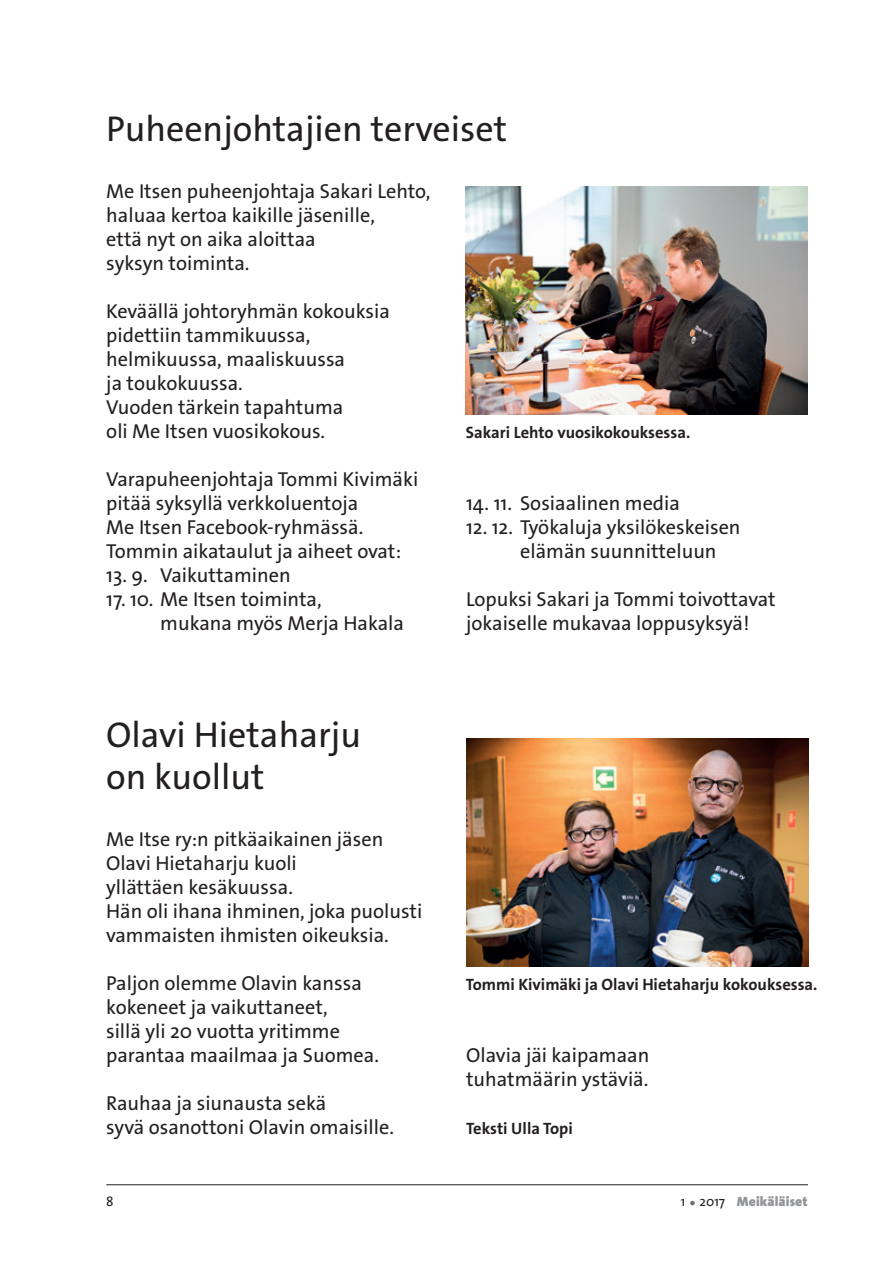
<style>
.page{position:relative;width:893px;height:1263px;background:#fff}
.page>*{position:absolute;margin:0;border:0;box-sizing:border-box;transform-origin:0 0}
.The_Sans_28_otsikko{font:36px "The Sans Os F";color:#231f20}
.t1{font:36px "The Sans Os F";color:#6c6d70}
.The_Sans_13_16{font:20.25px/24px "The Sans Os F";color:#231f20}
.kuvateksti{font:700 16.5px "The Sans Os F";color:#231f20}
.t2{font:900 13.5px "The Sans Os F";letter-spacing:.01em;color:#939598}
.t3{font:13.5px "The Sans Os F";color:#231f20}
.s1{font-weight:400;color:#231f20}
</style>
<div class="page">
<hr style="left:106px;top:1184px;width:702px;height:1px;background:#231f20">
<img style="left:466px;top:738px;width:342px;height:228px">
<img style="left:466px;top:186px;width:342px;height:228px">
<p class="The_Sans_28_otsikko" style="left:106px;top:106px;width:402px">Puheenjohtajien terveiset</p>
<p class="The_Sans_13_16" style="left:106px;top:179px;width:326px">Me Itsen puheenjohtaja Sakari Lehto,</p>
<p class="The_Sans_13_16" style="left:106px;top:203px;width:270px">haluaa kertoa kaikille jäsenille, että nyt on aika aloittaa syksyn toiminta.</p>
<p class="The_Sans_13_16" style="left:106px;top:299px;width:285px">Keväällä johtoryhmän kokouksia</p>
<p class="The_Sans_13_16" style="left:106px;top:323px;width:206px">pidettiin tammikuussa,</p>
<p class="The_Sans_13_16" style="left:106px;top:347px;width:240px">helmikuussa, maaliskuussa</p>
<p class="The_Sans_13_16" style="left:106px;top:371px;width:138px">ja toukokuussa.</p>
<p class="The_Sans_13_16" style="left:106px;top:395px;width:239px">Vuoden tärkein tapahtuma</p>
<p class="The_Sans_13_16" style="left:106px;top:419px;width:220px">oli Me Itsen vuosikokous.</p>
<p class="The_Sans_13_16" style="left:106px;top:467px;width:313px">Varapuheenjohtaja Tommi Kivimäki</p>
<p class="The_Sans_13_16" style="left:106px;top:491px;width:254px">pitää syksyllä verkkoluentoja</p>
<p class="The_Sans_13_16" style="left:106px;top:515px;width:259px">Me Itsen Facebook-ryhmässä.</p>
<p class="The_Sans_13_16" style="left:106px;top:539px;width:296px">Tommin aikataulut ja aiheet ovat:</p>
<p class="The_Sans_13_16" style="left:106px;top:563px;width:186px">13. 9. Vaikuttaminen</p>
<p class="The_Sans_13_16" style="left:106px;top:587px;width:217px">17. 10. Me Itsen toiminta,</p>
<p class="The_Sans_13_16" style="left:160px;top:611px;width:245px">mukana myös Merja Hakala</p>
<p class="kuvateksti" style="left:466px;top:422px;width:226px">Sakari Lehto vuosikokouksessa.</p>
<p class="The_Sans_13_16" style="left:466px;top:491px;width:215px">14. 11. Sosiaalinen media</p>
<p class="The_Sans_13_16" style="left:466px;top:515px;width:276px">12. 12. Työkaluja yksilökeskeisen</p>
<p class="The_Sans_13_16" style="left:520px;top:539px;width:198px">elämän suunnitteluun</p>
<p class="The_Sans_13_16" style="left:466px;top:587px;width:311px">Lopuksi Sakari ja Tommi toivottavat</p>
<p class="The_Sans_13_16" style="left:466px;top:611px;width:285px">jokaiselle mukavaa loppusyksyä!</p>
<p class="The_Sans_28_otsikko" style="left:106px;top:712px;width:257px">Olavi Hietaharju</p>
<p class="The_Sans_28_otsikko" style="left:106px;top:754px;width:160px">on kuollut</p>
<p class="The_Sans_13_16" style="left:106px;top:827px;width:279px">Me Itse ry:n pitkäaikainen jäsen</p>
<p class="The_Sans_13_16" style="left:106px;top:851px;width:192px">Olavi Hietaharju kuoli</p>
<p class="The_Sans_13_16" style="left:106px;top:875px;width:188px">yllättäen kesäkuussa.</p>
<p class="The_Sans_13_16" style="left:106px;top:899px;width:318px">Hän oli ihana ihminen, joka puolusti</p>
<p class="The_Sans_13_16" style="left:106px;top:923px;width:284px">vammaisten ihmisten oikeuksia.</p>
<p class="The_Sans_13_16" style="left:106px;top:971px;width:257px">Paljon olemme Olavin kanssa</p>
<p class="The_Sans_13_16" style="left:106px;top:995px;width:223px">kokeneet ja vaikuttaneet,</p>
<p class="The_Sans_13_16" style="left:106px;top:1019px;width:235px">sillä yli 20 vuotta yritimme</p>
<p class="The_Sans_13_16" style="left:106px;top:1043px;width:274px">parantaa maailmaa ja Suomea.</p>
<p class="The_Sans_13_16" style="left:106px;top:1091px;width:222px">Rauhaa ja siunausta sekä</p>
<p class="The_Sans_13_16" style="left:106px;top:1115px;width:289px">syvä osanottoni Olavin omaisille.</p>
<p class="kuvateksti" style="left:466px;top:974px;width:353px">Tommi Kivimäki ja Olavi Hietaharju kokouksessa.</p>
<p class="The_Sans_13_16" style="left:466px;top:1043px;width:185px">Olavia jäi kaipamaan</p>
<p class="The_Sans_13_16" style="left:466px;top:1067px;width:184px">tuhatmäärin ystäviä.</p>
<p class="kuvateksti" style="left:466px;top:1118px;width:108px">Teksti Ulla Topi</p>
<p class="t3" style="left:106px;top:1193px;width:9px">8</p>
<p class="t3" style="left:681px;top:1193px;width:6px">1</p>
<h1 class="t1" style="left:688px;top:1169px;width:10px">.</h1>
<p class="t2" style="left:700px;top:1193px;width:110px"><span class="s1">2017</span> Meikäläiset</p>
</div>
